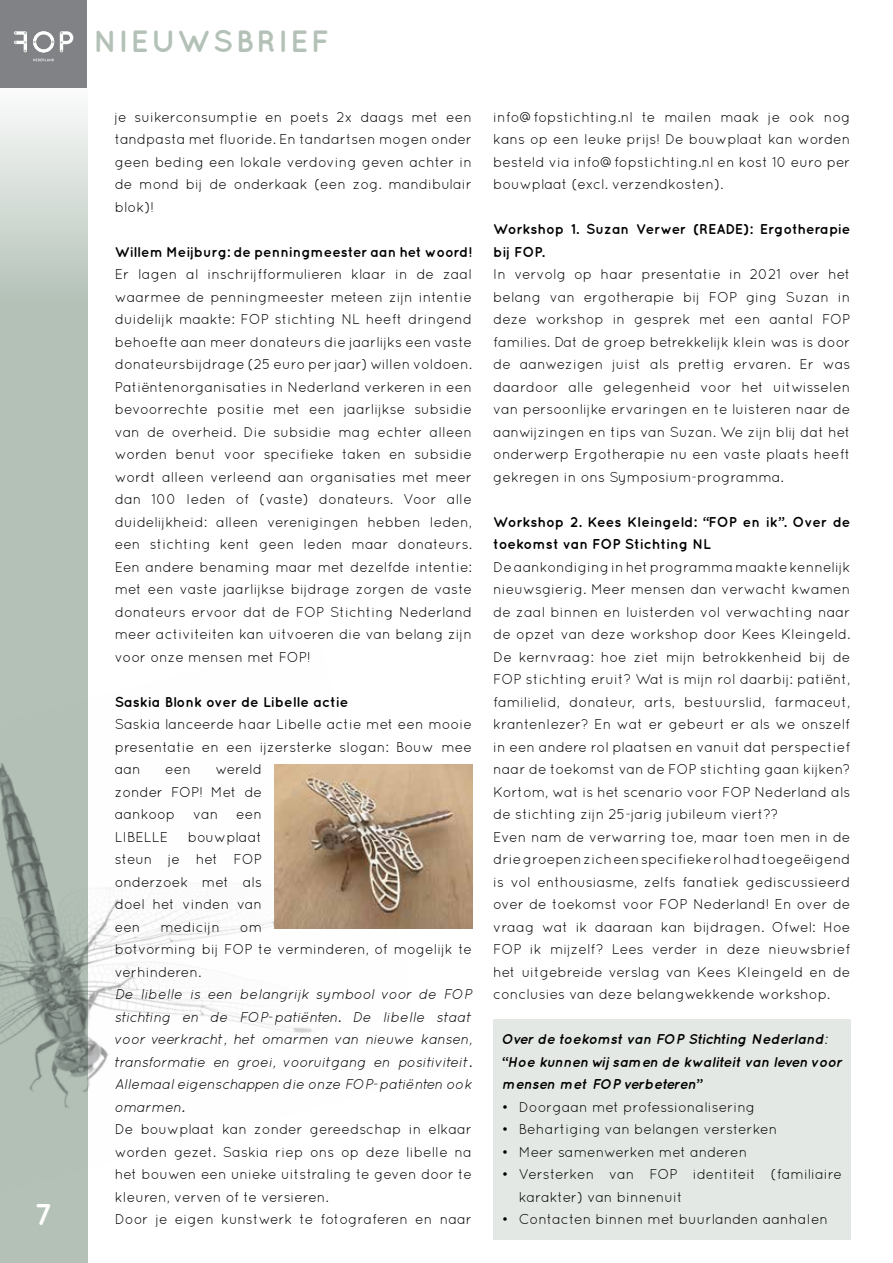
<style>
.page{position:relative;width:893px;height:1263px;background:#fff}
.page>*{position:absolute;margin:0;border:0;box-sizing:border-box;transform-origin:0 0}
.t1{font:700 30.75px "Quicksand";letter-spacing:.08em;color:#b3c1b7}
.t2{font:700 30px "Quicksand";color:#fff}
.t3{font:14.25px/22.5px "Quicksand";color:#000;text-align:justify}
.t4{font:italic 14.25px/22.5px "Quicksand";color:#000;text-align:justify}
.t5{font:700 14.25px/22.5px "Quicksand";color:#000}
.t6{font:italic 700 14.25px/22.5px "Quicksand";letter-spacing:-.005em;color:#000}
</style>
<div class="page">
<div style="left:493px;top:1019px;width:357px;height:220px;background:#e4e8e4"></div>
<svg style="left:0;top:87px;width:87px;height:1176px;background:#bfcbc2"></svg>
<div style="left:0;top:0;width:87px;height:87px;background:#808285"></div>
<svg style="left:60px;top:31px;width:13px;height:21px"></svg>
<svg style="left:14px;top:31px;width:13px;height:21px"></svg>
<svg style="left:33px;top:31px;width:21px;height:21px"></svg>
<svg style="left:33px;top:59px;width:21px;height:2px"></svg>
<img style="left:0;top:636px;width:312px;height:561px">
<img style="left:275px;top:764px;width:197px;height:165px">
<h2 class="t2" style="left:35px;top:1196px;width:19px">7</h2>
<h1 class="t1" style="left:93px;top:23px;width:237px">NIEUWSBRIEF</h1>
<p class="t3" style="left:115px;top:105px;width:359px">je suikerconsumptie en poets 2x daags met een tandpasta met fluoride. En tandartsen mogen onder geen beding een lokale verdoving geven achter in de mond bij de onderkaak (een zog. mandibulair blok)!</p>
<p class="t5" style="left:115px;top:240px;width:359px">Willem Meijburg: de penningmeester aan het woord!</p>
<p class="t3" style="left:115px;top:263px;width:359px">Er lagen al inschrijfformulieren klaar in de zaal waarmee de penningmeester meteen zijn intentie duidelijk maakte: FOP stichting NL heeft dringend behoefte aan meer donateurs die jaarlijks een vaste donateursbijdrage (25 euro per jaar) willen voldoen.<br>Patiëntenorganisaties in Nederland verkeren in een bevoorrechte positie met een jaarlijkse subsidie van de overheid. Die subsidie mag echter alleen worden benut voor specifieke taken en subsidie wordt alleen verleend aan organisaties met meer dan 100 leden of (vaste) donateurs. Voor alle duidelijkheid: alleen verenigingen hebben leden, een stichting kent geen leden maar donateurs.<br>Een andere benaming maar met dezelfde intentie: met een vaste jaarlijkse bijdrage zorgen de vaste donateurs ervoor dat de FOP Stichting Nederland meer activiteiten kan uitvoeren die van belang zijn voor onze mensen met FOP!</p>
<p class="t5" style="left:115px;top:690px;width:235px">Saskia Blonk over de Libelle actie</p>
<p class="t3" style="left:115px;top:713px;width:359px">Saskia lanceerde haar Libelle actie met een mooie presentatie en een ijzersterke slogan: Bouw mee aan</p>
<p class="t3" style="left:115px;top:758px;width:149px;text-indent:101px">wereld zonder FOP! Met de aankoop</p>
<p class="t3" style="left:165px;top:758px;width:27px">een</p>
<p class="t3" style="left:193px;top:803px;width:27px">van</p>
<p class="t3" style="left:236px;top:803px;width:27px">een</p>
<p class="t3" style="left:115px;top:825px;width:149px;text-indent:73px">bouwplaat steun je het FOP onderzoek met als doel het vinden van een</p>
<p class="t3" style="left:115px;top:825px;width:55px">LIBELLE</p>
<p class="t3" style="left:161px;top:915px;width:61px">medicijn</p>
<p class="t3" style="left:115px;top:915px;width:359px;text-align:left;text-indent:125px">om<br>botvorming bij FOP te verminderen, of mogelijk te verhinderen.</p>
<p class="t4" style="left:115px;top:983px;width:359px">De libelle is een belangrijk symbool voor de FOP stichting en de FOP-patiënten. De libelle staat voor veerkracht, het omarmen van nieuwe kansen, transformatie en groei, vooruitgang en positiviteit.<br>Allemaal eigenschappen die onze FOP-patiënten ook omarmen.</p>
<p class="t3" style="left:115px;top:1118px;width:359px;text-align:left">De bouwplaat kan zonder gereedschap in elkaar worden gezet. Saskia riep ons op deze libelle na het bouwen een unieke uitstraling te geven door te kleuren, verven of te versieren.<br>Door je eigen kunstwerk te fotograferen en naar</p>
<p class="t3" style="left:493px;top:105px;width:359px">info@fopstichting.nl te mailen maak je ook nog kans op een leuke prijs! De bouwplaat kan worden besteld via info@fopstichting.nl en kost 10 euro per bouwplaat (excl. verzendkosten).</p>
<p class="t5" style="left:493px;top:217px;width:359px">Workshop 1. Suzan Verwer (READE): Ergotherapie bij FOP.</p>
<p class="t3" style="left:493px;top:263px;width:359px">In vervolg op haar presentatie in 2021 over het belang van ergotherapie bij FOP ging Suzan in deze workshop in gesprek met een aantal FOP families. Dat de groep betrekkelijk klein was is door de aanwezigen juist als prettig ervaren. Er was daardoor alle gelegenheid voor het uitwisselen van persoonlijke ervaringen en te luisteren naar de aanwijzingen en tips van Suzan. We zijn blij dat het onderwerp Ergotherapie nu een vaste plaats heeft gekregen in ons Symposium-programma.</p>
<p class="t5" style="left:493px;top:510px;width:359px">Workshop 2. Kees Kleingeld: “FOP en ik”. Over de toekomst van FOP Stichting NL</p>
<p class="t3" style="left:493px;top:555px;width:359px;text-align:left">De aankondiging in het programma maakte kennelijk nieuwsgierig. Meer mensen dan verwacht kwamen de zaal binnen en luisterden vol verwachting naar de opzet van deze workshop door Kees Kleingeld.<br>De kernvraag: hoe ziet mijn betrokkenheid bij de FOP stichting eruit? Wat is mijn rol daarbij: patiënt, familielid, donateur, arts, bestuurslid, farmaceut, krantenlezer? En wat er gebeurt er als we onszelf in een andere rol plaatsen en vanuit dat perspectief naar de toekomst van de FOP stichting gaan kijken?<br>Kortom, wat is het scenario voor FOP Nederland als de stichting zijn 25-jarig jubileum viert??<br>Even nam de verwarring toe, maar toen men in de drie groepen zich een specifieke rol had toegeëigend is vol enthousiasme, zelfs fanatiek gediscussieerd over de toekomst voor FOP Nederland! En over de vraag wat ik daaraan kan bijdragen. Ofwel: Hoe FOP ik mijzelf? Lees verder in deze nieuwsbrief het uitgebreide verslag van Kees Kleingeld en de conclusies van deze belangwekkende workshop.</p>
<p class="t6" style="left:502px;top:1027px;width:342px">Over de toekomst van FOP Stichting Nederland: “Hoe kunnen wij samen de kwaliteit van leven voor mensen met FOP verbeteren”</p>
<p class="t3" style="left:502px;top:1095px;width:255px">• Doorgaan met professionalisering</p>
<p class="t3" style="left:502px;top:1118px;width:277px">• Behartiging van belangen versterken</p>
<p class="t3" style="left:502px;top:1140px;width:247px">• Meer samenwerken met anderen</p>
<p class="t3" style="left:519px;top:1163px;width:325px;text-indent:-17px">• Versterken van FOP identiteit (familiaire karakter) van binnenuit</p>
<p class="t3" style="left:502px;top:1208px;width:328px">• Contacten binnen met buurlanden aanhalen</p>
</div>
